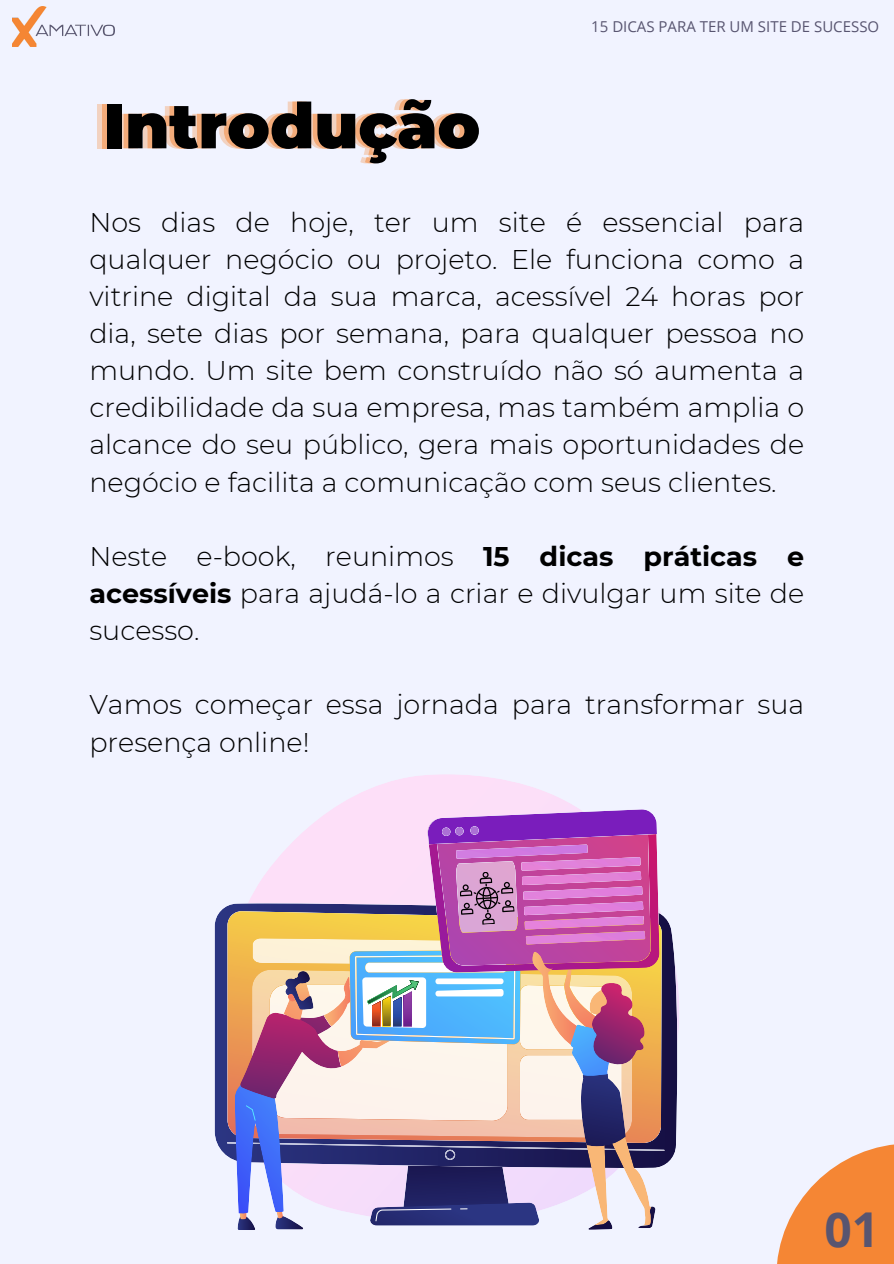
<style>
.page{position:relative;width:894px;height:1264px;background:#fff}
.page>*{position:absolute;margin:0;border:0;box-sizing:border-box;transform-origin:0 0}
.t1{font:900 63px "Montserrat";color:#000}
.t2{font:700 48px "Open Sans";color:#585570}
.t3{font:300 27px/37.2px "Montserrat";color:#000;text-align:justify}
.t4{font:15px "Open Sans";color:#585570}
.s1{font-weight:700}
</style>
<div class="page">
<div style="left:0;top:0;width:893px;height:1263px;background:#f1f3ff"></div>
<img style="left:12px;top:6px;width:103px;height:41px">
<svg style="left:333px;top:774px;width:346px;height:306px"></svg>
<svg style="left:214px;top:903px;width:463px;height:262px"></svg>
<svg style="left:227px;top:809px;width:437px;height:420px"></svg>
<svg style="left:777px;top:1144px;width:116px;height:119px;fill:#f58634"></svg>
<h2 class="t1" style="left:103px;top:87px;width:378px">Introdução</h2>
<h2 class="t4" style="left:591px;top:16px;width:289px">15 DICAS PARA TER UM SITE DE SUCESSO</h2>
<p class="t3" style="left:89px;top:203px;width:716px">Nos dias de hoje, ter um site é essencial para qualquer negócio ou projeto. Ele funciona como a vitrine digital da sua marca, acessível 24 horas por dia, sete dias por semana, para qualquer pessoa no mundo. Um site bem construído não só aumenta a credibilidade da sua empresa, mas também amplia o alcance do seu público, gera mais oportunidades de negócio e facilita a comunicação com seus clientes.</p>
<h1 class="t3" style="left:89px;top:537px;width:716px">Neste e-book, reunimos <span class="s1">15 dicas práticas e acessíveis</span> para ajudá-lo a criar e divulgar um site de sucesso.</h1>
<h2 class="t3" style="left:89px;top:686px;width:716px">Vamos começar essa jornada para transformar sua presença online!</h2>
<p class="t2" style="left:824px;top:1196px;width:56px">01</p>
</div>
